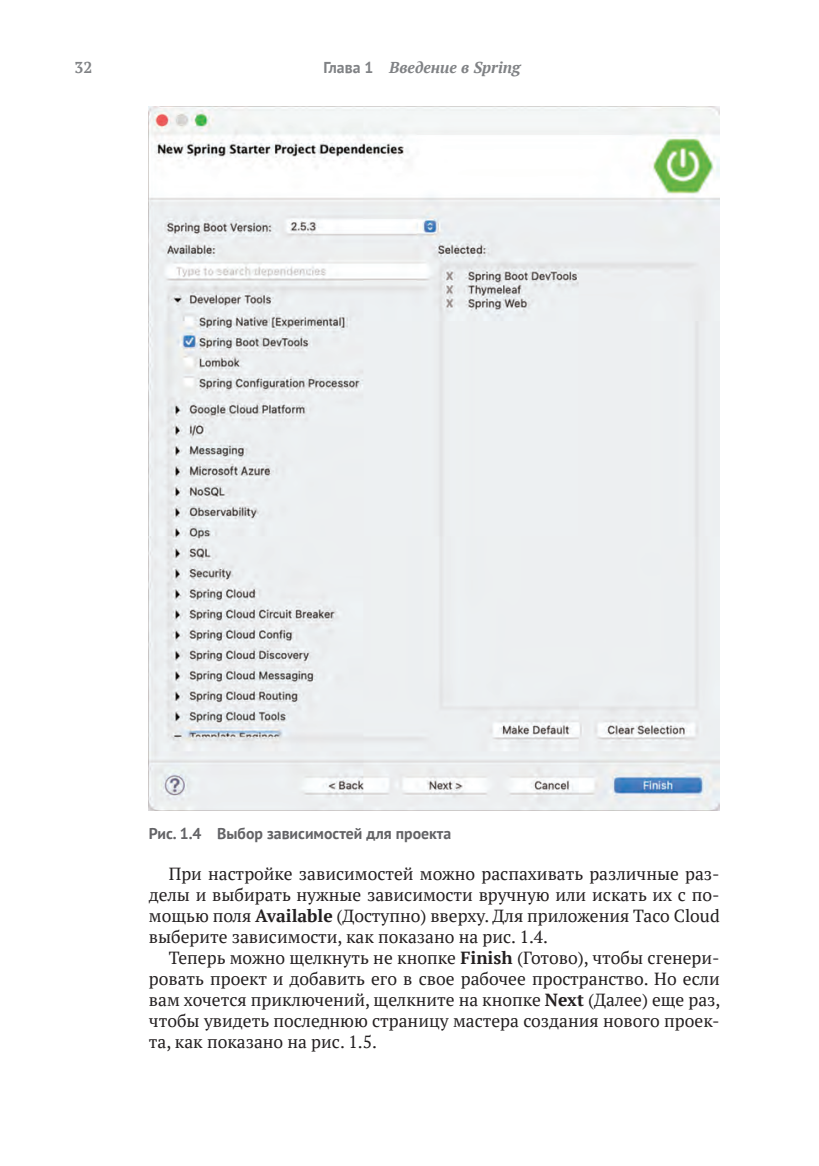
<style>
.page{position:relative;width:819px;height:1166px;background:#fff}
.page>*{position:absolute;margin:0;border:0;box-sizing:border-box;transform-origin:0 0}
.t1{font:17.5px "PT Serif";color:#231f20}
.t2{font:700 15.75px "PT Sans";color:#636366}
.t3{font:italic 700 15.75px "PT Serif";color:#808285}
.t4{font:700 15.75px "PT Serif";color:#808285}
.s1{font-family:"PT Sans";font-style:normal}
.s2{font-weight:700}
</style>
<div class="page">
<img style="left:149px;top:107px;width:570px;height:703px">
<p class="t4" style="left:74px;top:57px;width:19px">32</p>
<p class="t3" style="left:323px;top:57px;width:198px"><span class="s1">Глава 1</span> Введение в Spring</p>
<p class="t2" style="left:149px;top:823px;width:304px">Рис. 1.4 Выбор зависимостей для проекта</p>
<p class="t1" style="left:169px;top:862px;width:552px">При настройке зависимостей можно распахивать различные раз-</p>
<p class="t1" style="left:149px;top:883px;width:569px">делы и выбирать нужные зависимости вручную или искать их с по-</p>
<p class="t1" style="left:149px;top:904px;width:572px">мощью поля <span class="s2">Available</span> (Доступно) вверху. Для приложения Taco Cloud</p>
<p class="t1" style="left:149px;top:925px;width:401px">выберите зависимости, как показано на рис. 1.4.</p>
<p class="t1" style="left:169px;top:946px;width:552px">Теперь можно щелкнуть не кнопке <span class="s2">Finish</span> (Готово), чтобы сгенери-</p>
<p class="t1" style="left:149px;top:967px;width:572px">ровать проект и добавить его в свое рабочее пространство. Но если</p>
<p class="t1" style="left:149px;top:988px;width:573px">вам хочется приключений, щелкните на кнопке <span class="s2">Next</span> (Далее) еще раз,</p>
<p class="t1" style="left:149px;top:1009px;width:572px">чтобы увидеть последнюю страницу мастера создания нового проек-</p>
<p class="t1" style="left:149px;top:1030px;width:229px">та, как показано на рис. 1.5.</p>
</div>
